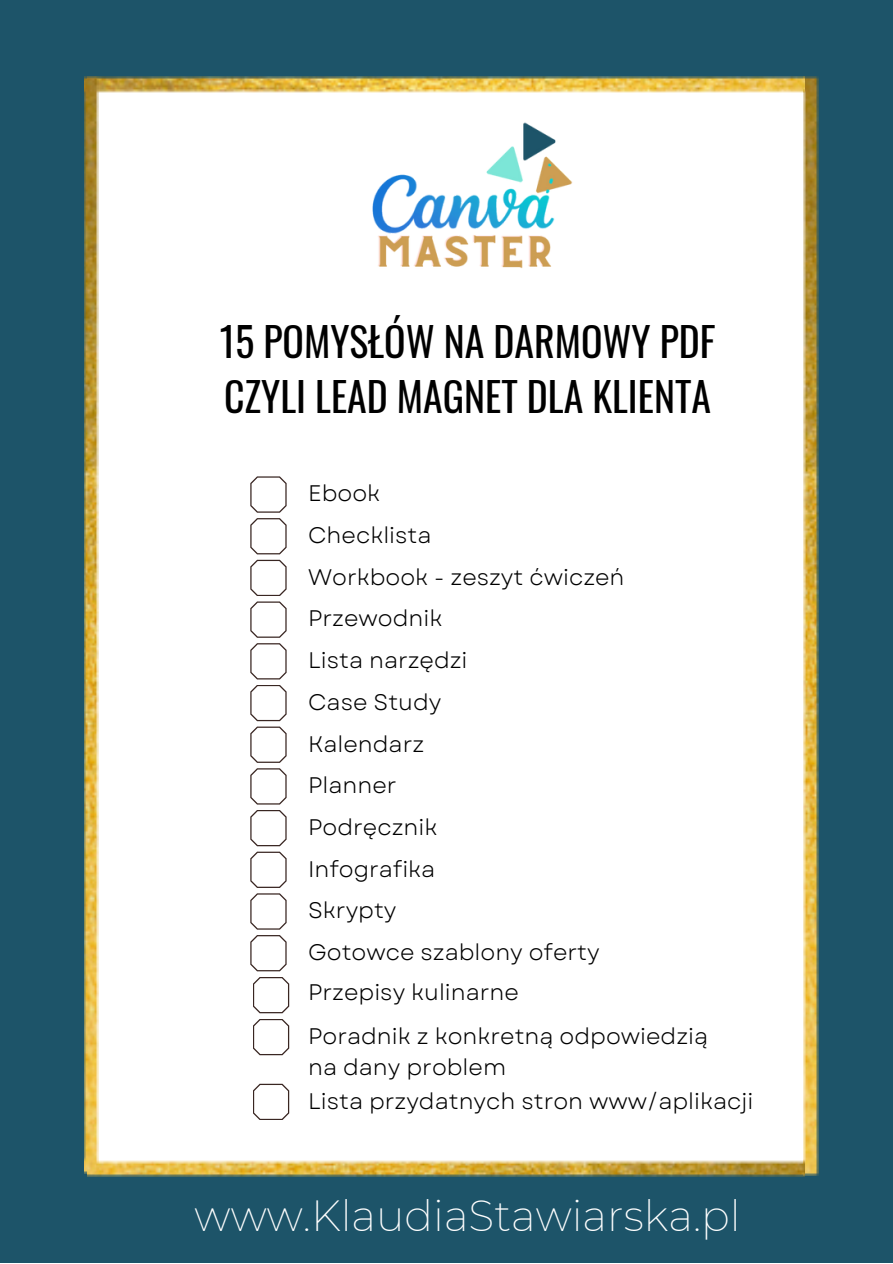
<style>
.page{position:relative;width:893px;height:1264px;background:#fff}
.page>*{position:absolute;margin:0;border:0;box-sizing:border-box;transform-origin:0 0}
.t1{font:200 42.6px "Montserrat";color:#fff}
.t2{font:39.75px/55.1px "Oswald";color:#000}
.t3{font:22.5px/43.3px "Garet";color:#000}
</style>
<div class="page">
<div style="left:0;top:0;width:892px;height:1262px;background:#1d5469"></div>
<div style="left:87px;top:76px;width:731px;height:1100px;background:#fff"></div>
<svg style="left:250px;top:476px;width:36px;height:36px"></svg>
<svg style="left:250px;top:518px;width:36px;height:36px"></svg>
<svg style="left:250px;top:560px;width:36px;height:77px;background:#eceae9"></svg>
<svg style="left:250px;top:643px;width:36px;height:36px"></svg>
<svg style="left:250px;top:685px;width:36px;height:119px;background:#ebe9e9"></svg>
<svg style="left:250px;top:810px;width:36px;height:119px;background:#ebe9e9"></svg>
<svg style="left:250px;top:935px;width:36px;height:36px"></svg>
<img style="left:84px;top:77px;width:15px;height:1096px">
<img style="left:333px;top:89px;width:245px;height:245px">
<svg style="left:253px;top:977px;width:36px;height:78px;background:#eae8e7"></svg>
<svg style="left:253px;top:1083px;width:36px;height:37px"></svg>
<h2 class="t2" style="left:220px;top:312px;width:497px">15 POMYSŁÓW NA DARMOWY PDF<br>CZYLI LEAD MAGNET DLA KLIENTA</h2>
<p class="t3" style="left:308px;top:472px;width:74px">Ebook</p>
<p class="t3" style="left:308px;top:513px;width:125px">Checklista</p>
<p class="t3" style="left:308px;top:555px;width:318px">Workbook - zeszyt ćwiczeń</p>
<p class="t3" style="left:308px;top:597px;width:136px">Przewodnik</p>
<p class="t3" style="left:308px;top:638px;width:161px">Lista narzędzi</p>
<p class="t3" style="left:308px;top:680px;width:135px">Case Study</p>
<p class="t3" style="left:308px;top:722px;width:118px">Kalendarz</p>
<p class="t3" style="left:308px;top:763px;width:90px">Planner</p>
<p class="t3" style="left:308px;top:805px;width:131px">Podręcznik</p>
<p class="t3" style="left:308px;top:847px;width:129px">Infografika</p>
<p class="t3" style="left:308px;top:888px;width:90px">Skrypty</p>
<p class="t3" style="left:308px;top:930px;width:293px">Gotowce szablony oferty</p>
<p class="t3" style="left:308px;top:970px;width:401px">Przepisy kulinarne<br>Poradnik z konkretną odpowiedzią</p>
<p class="t3" style="left:308px;top:1050px;width:447px;line-height:33.5px">na dany problem<br>Lista przydatnych stron www/aplikacji</p>
<h1 class="t1" style="left:194px;top:1189px;width:547px">www.KlaudiaStawiarska.pl</h1>
</div>
